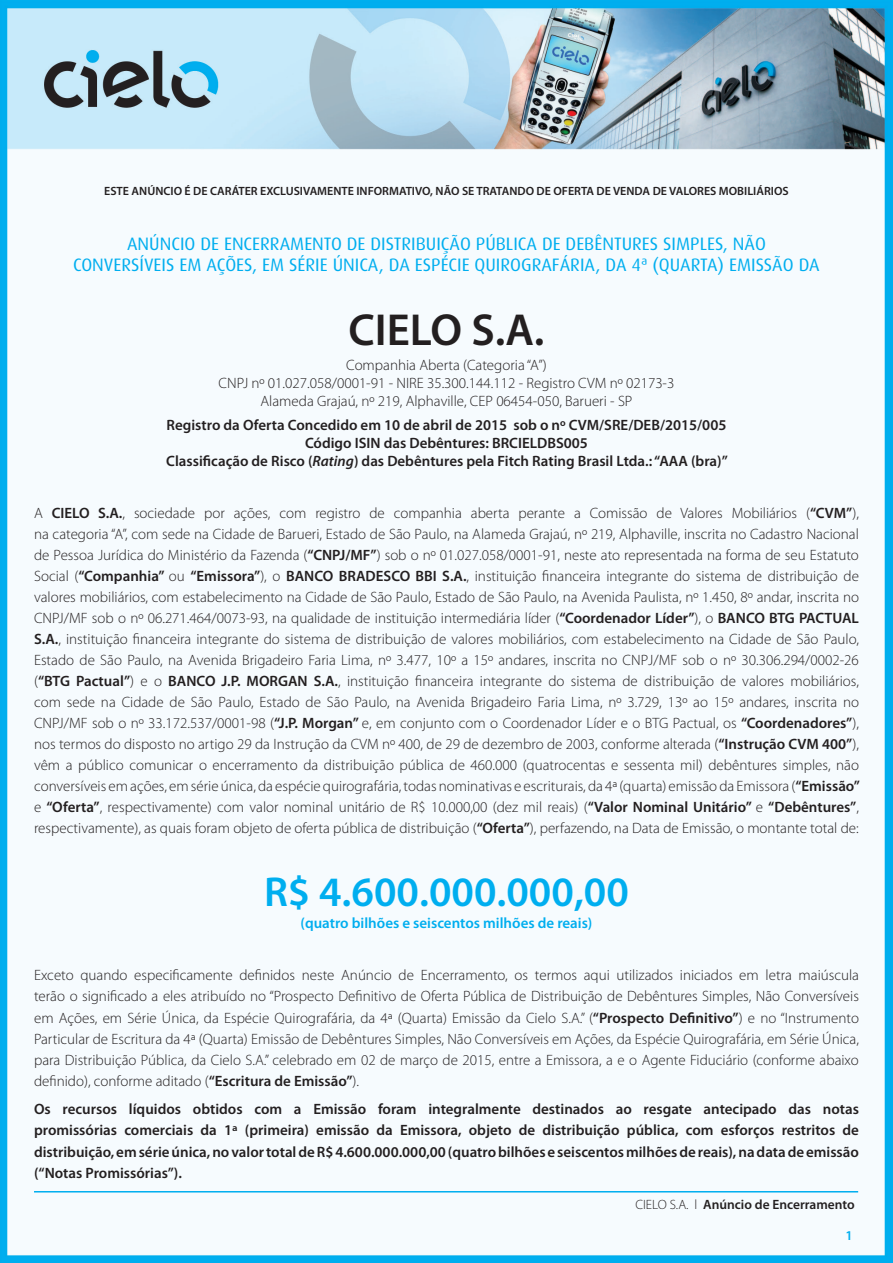
<style>
.page{position:relative;width:893px;height:1263px;background:#fff}
.page>*{position:absolute;margin:0;border:0;box-sizing:border-box;transform-origin:0 0}
.t1{font:600 45px "Myriad Pro";color:#231f20}
.t2{font:600 42px "Myriad Pro";color:#00aeef}
.Body_Text_2{font:18px/21px "Dax";color:#00aeef;text-align:center}
.Body{font:300 15px/21px "Myriad Pro";color:#231f20;text-align:justify}
.t3{font:600 15px/21.3px "Myriad Pro";color:#231f20;text-align:justify}
.t4{font:600 15px "Myriad Pro";color:#00aeef}
.t5{font:600 13.5px "Myriad Pro";color:#231f20}
.t6{font:600 13.5px "Myriad Pro";color:#00aeef}
.t7{font:600 12px "Myriad Pro";color:#231f20}
.s1{font-style:italic}
.s2{font-weight:600}
.s3{font-weight:300}
</style>
<div class="page">
<img style="left:0;top:0;width:892px;height:1263px">
<hr style="left:34px;top:1191px;width:824px;height:1px;background:#00aeef">
<p class="t7" style="left:104px;top:183px;width:686px">ESTE ANÚNCIO É DE CARÁTER EXCLUSIVAMENTE INFORMATIVO, NÃO SE TRATANDO DE OFERTA DE VENDA DE VALORES MOBILIÁRIOS</p>
<p class="Body_Text_2" style="left:73px;top:233px;width:748px">ANÚNCIO DE ENCERRAMENTO DE DISTRIBUIÇÃO PÚBLICA DE DEBÊNTURES SIMPLES, NÃO<br>CONVERSÍVEIS EM AÇÕES, EM SÉRIE ÚNICA, DA ESPÉCIE QUIROGRAFÁRIA, DA 4ª (QUARTA) EMISSÃO DA</p>
<p class="t1" style="left:348px;top:302px;width:198px">CIELO S.A.</p>
<p class="Body" style="left:346px;top:354px;width:202px">Companhia Aberta (Categoria “A”)</p>
<p class="Body" style="left:219px;top:372px;width:457px">CNPJ nº 01.027.058/0001-91 - NIRE 35.300.144.112 - Registro CVM nº 02173-3</p>
<p class="Body" style="left:260px;top:390px;width:373px">Alameda Grajaú, nº 219, Alphaville, CEP 06454-050, Barueri - SP</p>
<p class="t3" style="left:167px;top:414px;width:561px">Registro da Oferta Concedido em 10 de abril de 2015 sob o nº CVM/SRE/DEB/2015/005</p>
<p class="t3" style="left:305px;top:432px;width:284px">Código ISIN das Debêntures: BRCIELDBS005</p>
<p class="t3" style="left:166px;top:450px;width:563px">Classificação de Risco (<span class="s1">Rating</span>) das Debêntures pela Fitch Rating Brasil Ltda.: “AAA (bra)”</p>
<p class="Body" style="left:34px;top:503px;width:827px">A <span class="s2">CIELO S.A.</span>, sociedade por ações, com registro de companhia aberta perante a Comissão de Valores Mobiliários (<span class="s2">“CVM”</span>), na categoria “A”, com sede na Cidade de Barueri, Estado de São Paulo, na Alameda Grajaú, nº 219, Alphaville, inscrita no Cadastro Nacional de Pessoa Jurídica do Ministério da Fazenda (<span class="s2">“CNPJ/MF”</span>) sob o nº 01.027.058/0001-91, neste ato representada na forma de seu Estatuto Social (<span class="s2">“Companhia”</span> ou <span class="s2">“Emissora”</span>), o <span class="s2">BANCO BRADESCO BBI S.A.</span>, instituição financeira integrante do sistema de distribuição de valores mobiliários, com estabelecimento na Cidade de São Paulo, Estado de São Paulo, na Avenida Paulista, nº 1.450, 8º andar, inscrita no CNPJ/MF sob o nº 06.271.464/0073-93, na qualidade de instituição intermediária líder (<span class="s2">“Coordenador Líder”</span>), o <span class="s2">BANCO BTG PACTUAL S.A.</span>, instituição financeira integrante do sistema de distribuição de valores mobiliários, com estabelecimento na Cidade de São Paulo, Estado de São Paulo, na Avenida Brigadeiro Faria Lima, nº 3.477, 10º a 15º andares, inscrita no CNPJ/MF sob o nº 30.306.294/0002-26 (<span class="s2">“BTG Pactual”</span>) e o <span class="s2">BANCO J.P. MORGAN S.A.</span>, instituição financeira integrante do sistema de distribuição de valores mobiliários, com sede na Cidade de São Paulo, Estado de São Paulo, na Avenida Brigadeiro Faria Lima, nº 3.729, 13º ao 15º andares, inscrita no CNPJ/MF sob o nº 33.172.537/0001-98 (<span class="s2">“J.P. Morgan”</span> e, em conjunto com o Coordenador Líder e o BTG Pactual, os <span class="s2">“Coordenadores”</span>), nos termos do disposto no artigo 29 da Instrução da CVM nº 400, de 29 de dezembro de 2003, conforme alterada (<span class="s2">“Instrução CVM 400”</span>), vêm a público comunicar o encerramento da distribuição pública de 460.000 (quatrocentas e sessenta mil) debêntures simples, não conversíveis em ações, em série única, da espécie quirografária, todas nominativas e escriturais, da 4ª (quarta) emissão da Emissora (<span class="s2">“Emissão” </span>e <span class="s2">“Oferta”</span>, respectivamente) com valor nominal unitário de R$ 10.000,00 (dez mil reais) (<span class="s2">“Valor Nominal Unitário”</span> e <span class="s2">“Debêntures”</span>, respectivamente), as quais foram objeto de oferta pública de distribuição (<span class="s2">“Oferta”</span>), perfazendo, na Data de Emissão, o montante total de:</p>
<p class="t2" style="left:264px;top:865px;width:366px">R$ 4.600.000.000,00</p>
<p class="t4" style="left:300px;top:913px;width:294px">(quatro bilhões e seiscentos milhões de reais)</p>
<p class="Body" style="left:34px;top:964px;width:826px">Exceto quando especificamente definidos neste Anúncio de Encerramento, os termos aqui utilizados iniciados em letra maiúscula terão o significado a eles atribuído no “Prospecto Definitivo de Oferta Pública de Distribuição de Debêntures Simples, Não Conversíveis em Ações, em Série Única, da Espécie Quirografária, da 4ª (Quarta) Emissão da Cielo S.A.” (<span class="s2">“Prospecto Definitivo”</span>) e no “Instrumento Particular de Escritura da 4ª (Quarta) Emissão de Debêntures Simples, Não Conversíveis em Ações, da Espécie Quirografária, em Série Única, para Distribuição Pública, da Cielo S.A.” celebrado em 02 de março de 2015, entre a Emissora, a e o Agente Fiduciário (conforme abaixo definido), conforme aditado (<span class="s2">“Escritura de Emissão”</span>).</p>
<p class="t3" style="left:34px;top:1098px;width:826px">Os recursos líquidos obtidos com a Emissão foram integralmente destinados ao resgate antecipado das notas promissórias comerciais da 1ª (primeira) emissão da Emissora, objeto de distribuição pública, com esforços restritos de distribuição, em série única, no valor total de R$ 4.600.000.000,00 (quatro bilhões e seiscentos milhões de reais), na data de emissão (“Notas Promissórias”).</p>
<p class="t5" style="left:635px;top:1196px;width:221px"><span class="s3">CIELO S.A. l</span> Anúncio de Encerramento</p>
<p class="t6" style="left:846px;top:1227px;width:9px">1</p>
</div>
